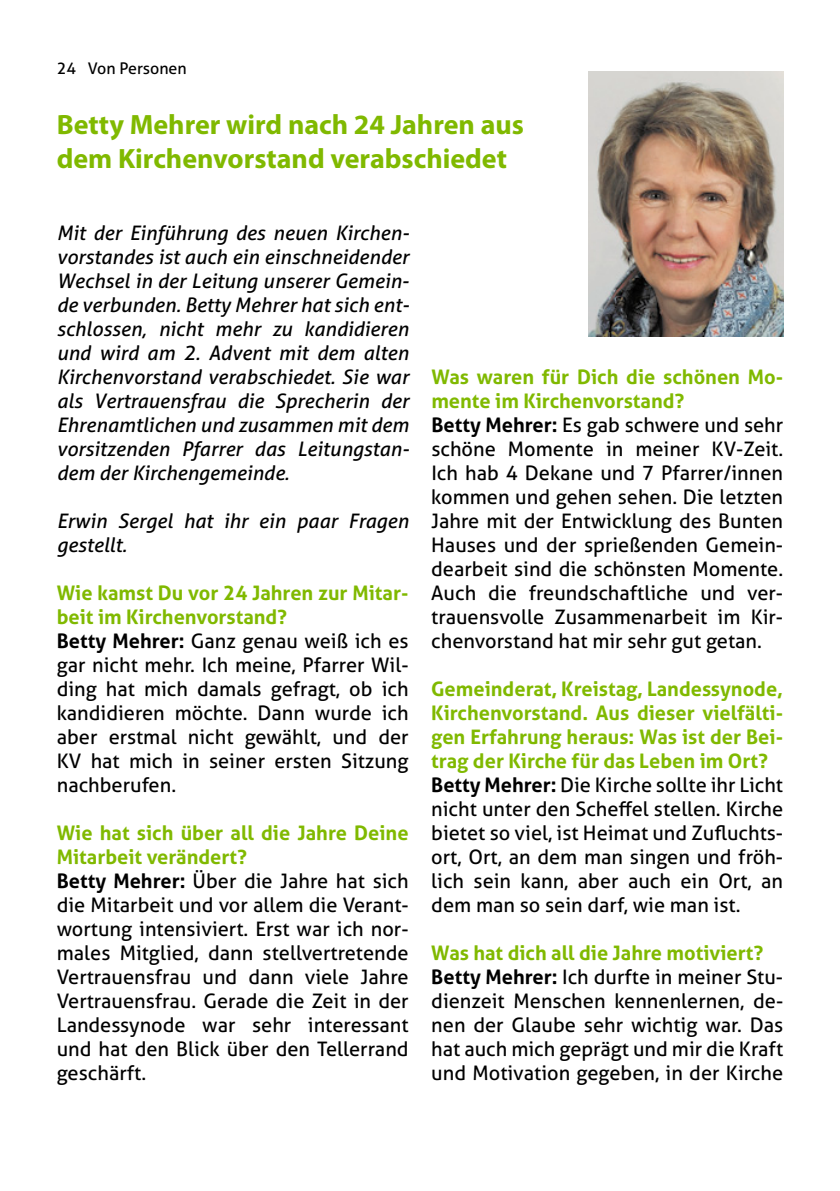
<style>
.page{position:relative;width:840px;height:1191px;background:#fff}
.page>*{position:absolute;margin:0;border:0;box-sizing:border-box;transform-origin:0 0}
.t1{font:700 28px/33.6px "Myriad Pro";color:#80b900}
.t2{font:20px/24px "Aller";color:#000}
.t3{font:italic 20px/24px "Aller";color:#000;text-align:justify}
.t4{font:16px "Aller";color:#000}
.s1{font-weight:700;color:#80b900}
.s2{font-weight:700}
</style>
<div class="page">
<img style="left:588px;top:71px;width:194px;height:265px">
<p class="t4" style="left:57px;top:59px;width:131px">24 Von Personen</p>
<h1 class="t1" style="left:57px;top:107px;width:468px">Betty Mehrer wird nach 24 Jahren aus dem Kirchenvorstand verabschiedet</h1>
<p class="t3" style="left:57px;top:221px;width:353px">Mit der Einführung des neuen Kirchen&shy;vorstandes ist auch ein einschneidender Wechsel in der Leitung unserer Gemein&shy;de verbunden. Betty Mehrer hat sich ent&shy;schlossen, nicht mehr zu kandidieren und wird am 2. Advent mit dem alten Kirchenvorstand verabschiedet. Sie war als Vertrauensfrau die Sprecherin der Ehrenamtlichen und zusammen mit dem vorsitzenden Pfarrer das Leitungstan&shy;dem der Kirchengemeinde.</p>
<p class="t3" style="left:57px;top:509px;width:353px">Erwin Sergel hat ihr ein paar Fragen gestellt.</p>
<p class="t2" style="left:57px;top:581px;width:353px"><span class="s1">Wie kamst Du vor 24 Jahren zur Mitar&shy;beit im Kirchenvorstand?<br></span><span class="s2">Betty Mehrer:</span> Ganz genau weiß ich es gar nicht mehr. Ich meine, Pfarrer Wil&shy;ding hat mich damals gefragt, ob ich kandidieren möchte. Dann wurde ich aber erstmal nicht gewählt, und der<br>KV hat mich in seiner ersten Sitzung nachberufen.</p>
<p class="t2" style="left:57px;top:821px;width:353px"><span class="s1">Wie hat sich über all die Jahre Deine Mitarbeit verändert?<br></span><span class="s2">Betty Mehrer:</span> Über die Jahre hat sich die Mitarbeit und vor allem die Verant&shy;wortung intensiviert. Erst war ich nor&shy;males Mitglied, dann stellvertretende Vertrauensfrau und dann viele Jahre Vertrauensfrau. Gerade die Zeit in der Landessynode war sehr interessant und hat den Blick über den Tellerrand geschärft.</p>
<p class="t2" style="left:431px;top:365px;width:353px"><span class="s1">Was waren für Dich die schönen Mo&shy;mente im Kirchenvorstand?<br></span><span class="s2">Betty Mehrer:</span> Es gab schwere und sehr schöne Momente in meiner KV-Zeit.<br>Ich hab 4 Dekane und 7 Pfarrer/innen kommen und gehen sehen. Die letzten Jahre mit der Entwicklung des Bunten Hauses und der sprießenden Gemein&shy;dearbeit sind die schönsten Momente.<br>Auch die freundschaftliche und ver&shy;trauensvolle Zusammenarbeit im Kir&shy;chenvorstand hat mir sehr gut getan.</p>
<p class="t2" style="left:431px;top:677px;width:353px"><span class="s1">Gemeinderat, Kreistag, Landessynode, Kirchenvorstand. Aus dieser vielfälti&shy;gen Erfahrung heraus: Was ist der Bei&shy;trag der Kirche für das Leben im Ort?<br></span><span class="s2">Betty Mehrer:</span> Die Kirche sollte ihr Licht nicht unter den Scheffel stellen. Kirche bietet so viel, ist Heimat und Zufluchts&shy;ort, Ort, an dem man singen und fröh&shy;lich sein kann, aber auch ein Ort, an dem man so sein darf, wie man ist.</p>
<p class="t2" style="left:431px;top:941px;width:353px"><span class="s1">Was hat dich all die Jahre motiviert?<br></span><span class="s2">Betty Mehrer:</span> Ich durfte in meiner Stu&shy;dienzeit Menschen kennenlernen, de&shy;nen der Glaube sehr wichtig war. Das hat auch mich geprägt und mir die Kraft und Motivation gegeben, in der Kirche</p>
</div>
